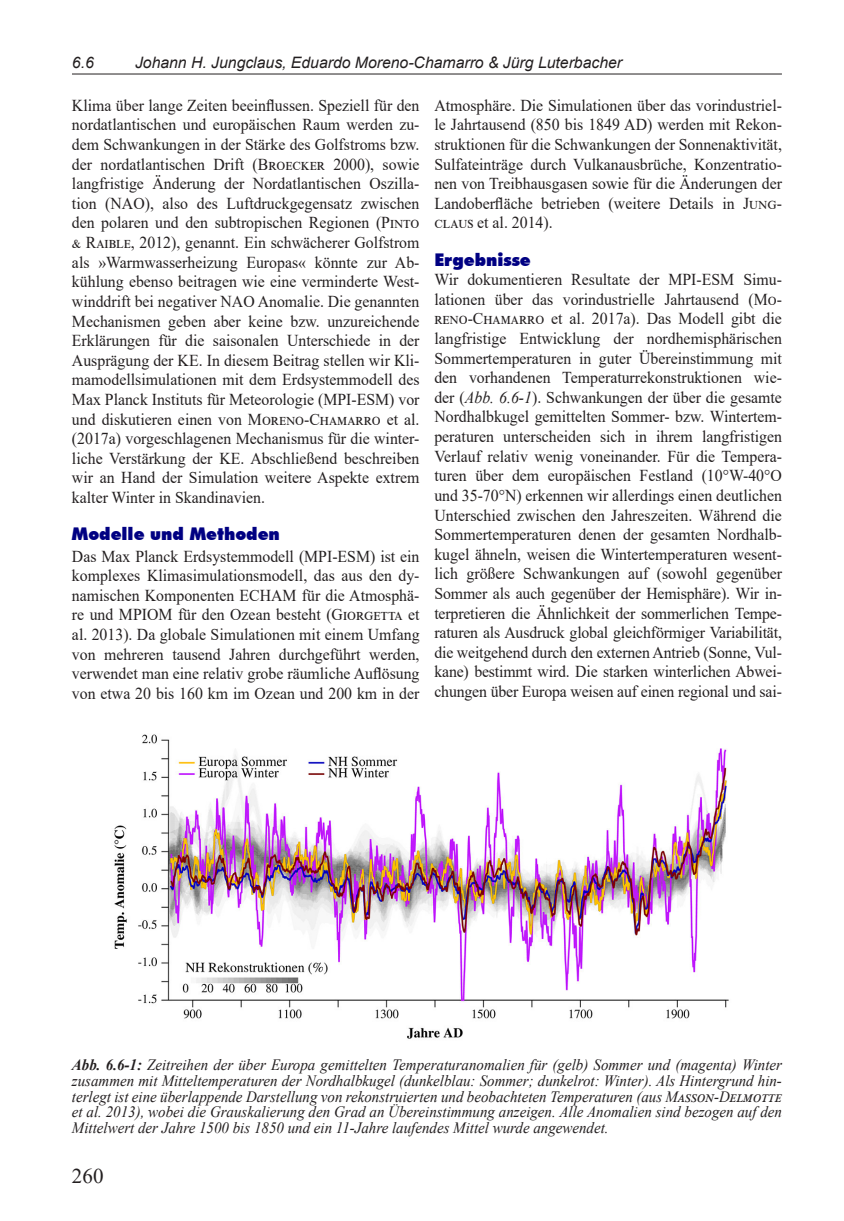
<style>
.page{position:relative;width:844px;height:1221px;background:#fff}
.page>*{position:absolute;margin:0;border:0;box-sizing:border-box;transform-origin:0 0}
.t1{font:21px "Times New Roman";color:#231f20}
.Titel2-1Zeile{font:900 17.5px "Futura BT";color:#000082;scale:.96 1}
.Absatz1{font:16.62px/19.6px "Times New Roman";color:#231f20;text-align:justify;scale:.95 1}
.Fließtext{font:16.62px/19.6px "Times New Roman";color:#231f20;text-align:justify;scale:.95 1}
.Legende{font:italic 15.75px/15.8px "Times New Roman";color:#231f20;text-align:justify;scale:.95 1}
.t2{font:italic 15.75px "Arial";color:#231f20}
.s1{font-style:italic}
.s2{font-weight:700}
</style>
<div class="page">
<hr style="left:72px;top:74px;width:709px;height:1px;background:#231f20">
<img style="left:114px;top:734px;width:615px;height:305px">
<p class="t2" style="left:72px;top:53px;width:23px">6.6</p>
<p class="t2" style="left:135px;top:53px;width:488px">Johann H. Jungclaus, Eduardo Moreno-Chamarro &amp; Jürg Luterbacher</p>
<p class="Fließtext" style="left:72px;top:95px;width:367px">Klima über lange Zeiten beeinflussen. Speziell für den nordatlantischen und europäischen Raum werden zu&shy;dem Schwankungen in der Stärke des Golfstroms bzw. der nordatlantischen Drift (Broecker 2000), sowie langfristige Änderung der Nordatlantischen Oszilla&shy;tion (NAO), also des Luftdruckgegensatz zwischen den polaren und den subtropischen Regionen (Pinto &amp; Raible, 2012), genannt. Ein schwächerer Golfstrom als »Warmwasserheizung Europas« könnte zur Ab&shy;kühlung ebenso beitragen wie eine verminderte West&shy;winddrift bei negativer NAO Anomalie. Die genannten Mechanismen geben aber keine bzw. unzureichende Erklärungen für die saisonalen Unterschiede in der Ausprägung der KE. In diesem Beitrag stellen wir Kli&shy;mamodellsimulationen mit dem Erdsystemmodell des Max Planck Instituts für Meteorologie (MPI-ESM) vor und diskutieren einen von Moreno-Chamarro et al. (2017a) vorgeschlagenen Mechanismus für die winter&shy;liche Verstärkung der KE. Abschließend beschreiben wir an Hand der Simulation weitere Aspekte extrem kalter Winter in Skandinavien.</p>
<p class="Titel2-1Zeile" style="left:72px;top:523px;width:218px">Modelle und Methoden</p>
<p class="Absatz1" style="left:72px;top:545px;width:367px">Das Max Planck Erdsystemmodell (MPI-ESM) ist ein komplexes Klimasimulationsmodell, das aus den dy&shy;namischen Komponenten ECHAM für die Atmosphä&shy;re und MPIOM für den Ozean besteht (Giorgetta et al. 2013). Da globale Simulationen mit einem Umfang von mehreren tausend Jahren durchgeführt werden, verwendet man eine relativ grobe räumliche Auflösung von etwa 20 bis 160 km im Ozean und 200 km in der</p>
<p class="Absatz1" style="left:434px;top:95px;width:367px">Atmosphäre. Die Simulationen über das vorindustriel&shy;le Jahrtausend (850 bis 1849 AD) werden mit Rekon&shy;struktionen für die Schwankungen der Sonnenaktivität, Sulfateinträge durch Vulkanausbrüche, Konzentratio&shy;nen von Treibhausgasen sowie für die Änderungen der Landoberfläche betrieben (weitere Details in Jung&shy;claus et al. 2014).</p>
<p class="Titel2-1Zeile" style="left:434px;top:249px;width:102px">Ergebnisse</p>
<p class="Absatz1" style="left:434px;top:269px;width:367px">Wir dokumentieren Resultate der MPI-ESM Simu&shy;lationen über das vorindustrielle Jahrtausend (Mo&shy;reno-Chamarro et al. 2017a). Das Modell gibt die langfristige Entwicklung der nordhemisphärischen Sommertemperaturen in guter Übereinstimmung mit den vorhandenen Temperaturrekonstruktionen wie&shy;der (<span class="s1">Abb. 6.6-1</span>). Schwankungen der über die gesamte Nordhalbkugel gemittelten Sommer- bzw. Wintertem&shy;peraturen unterscheiden sich in ihrem langfristigen Verlauf relativ wenig voneinander. Für die Tempera&shy;turen über dem europäischen Festland (10°W-40°O und 35-70°N) erkennen wir allerdings einen deutlichen Unterschied zwischen den Jahreszeiten. Während die Sommertemperaturen denen der gesamten Nordhalb&shy;kugel ähneln, weisen die Wintertemperaturen wesent&shy;lich größere Schwankungen auf (sowohl gegenüber Sommer als auch gegenüber der Hemisphäre). Wir in&shy;terpretieren die Ähnlichkeit der sommerlichen Tempe&shy;raturen als Ausdruck global gleichförmiger Variabilität, die weitgehend durch den externen Antrieb (Sonne, Vul&shy;kane) bestimmt wird. Die starken winterlichen Abwei&shy;chungen über Europa weisen auf einen regional und sai-</p>
<p class="Legende" style="left:72px;top:1056px;width:748px"><span class="s2">Abb. 6.6-1:</span> Zeitreihen der über Europa gemittelten Temperaturanomalien für (gelb) Sommer und (magenta) Winter zusammen mit Mitteltemperaturen der Nordhalbkugel (dunkelblau: Sommer; dunkelrot: Winter). Als Hintergrund hin&shy;terlegt ist eine überlappende Darstellung von rekonstruierten und beobachteten Temperaturen (aus Masson-Delmotte et al. 2013), wobei die Grauskalierung den Grad an Übereinstimmung anzeigen. Alle Anomalien sind bezogen auf den Mittelwert der Jahre 1500 bis 1850 und ein 11-Jahre laufendes Mittel wurde angewendet.</p>
<p class="t1" style="left:72px;top:1161px;width:33px">260</p>
</div>
